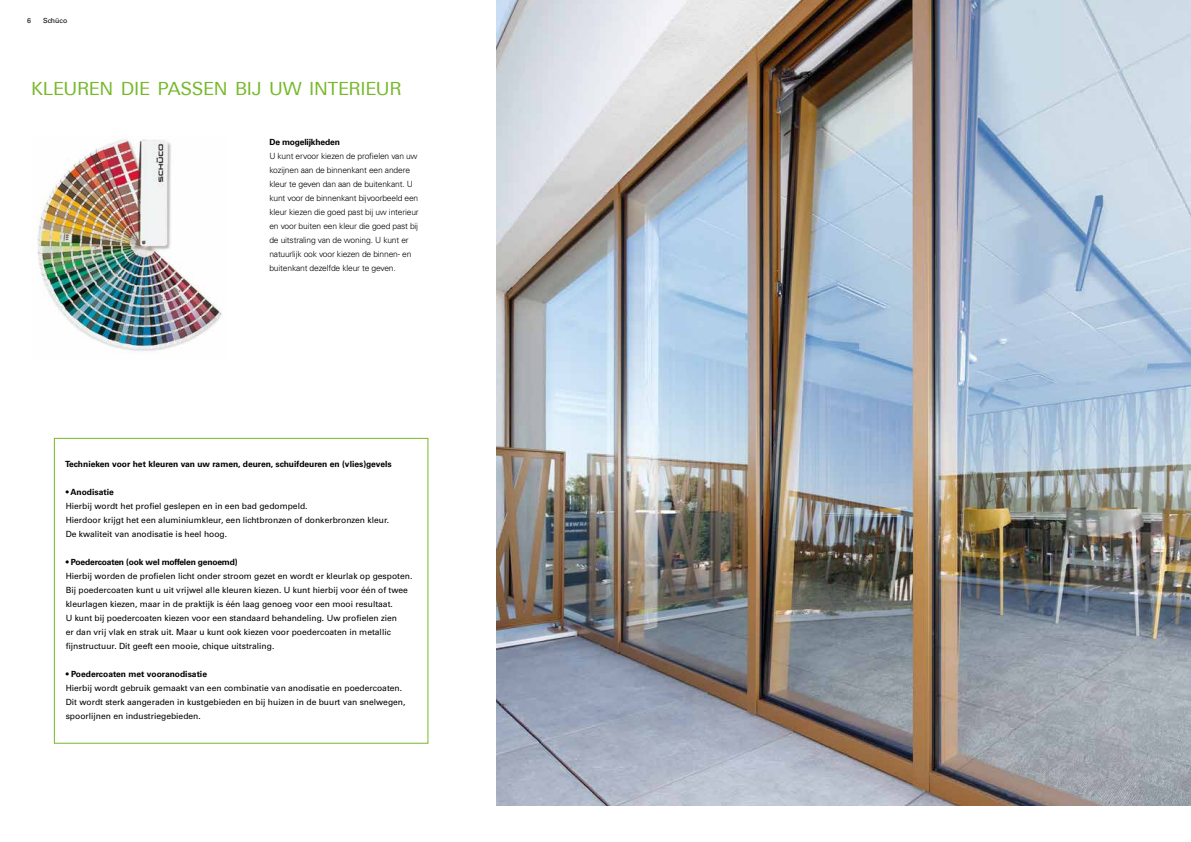
<style>
.page{position:relative;width:1191px;height:842px;background:#fff}
.page>*{position:absolute;margin:0;border:0;box-sizing:border-box;transform-origin:0 0}
.t1{font:18.2px "LT Univers Basic";letter-spacing:-.02em;color:#76b82a}
.t2{font:8.5px/14px "Univers LT Std";color:#000}
.t3{font:300 8.5px/14px "Univers LT Std";letter-spacing:-.02em;color:#000}
.t4{font:700 8.5px "Univers LT Std";color:#000}
.t5{font:700 8.5px "Univers LT Std";letter-spacing:-.02em;color:#000}
.t6{font:7px "Univers LT Std";color:#000}
.s1{font-weight:700}
</style>
<div class="page">
<div style="left:54px;top:438px;width:374px;height:305px;border:1px solid #76b82a"></div>
<img style="left:37px;top:136px;width:185px;height:218px">
<img style="left:496px;top:0;width:695px;height:805px">
<p class="t6" style="left:27px;top:16px;width:5px">6</p>
<p class="t6" style="left:43px;top:16px;width:26px">Schüco</p>
<h1 class="t1" style="left:31px;top:78px;width:372px">KLEUREN DIE PASSEN BIJ UW INTERIEUR</h1>
<p class="t5" style="left:269px;top:137px;width:72px">De mogelijkheden</p>
<p class="t3" style="left:269px;top:149px;width:151px">U kunt ervoor kiezen de profielen van uw kozijnen aan de binnenkant een andere kleur te geven dan aan de buitenkant. U kunt voor de binnenkant bijvoorbeeld een kleur kiezen die goed past bij uw interieur en voor buiten een kleur die goed past bij de uitstraling van de woning. U kunt er natuurlijk ook voor kiezen de binnen- en buitenkant dezelfde kleur te geven.</p>
<p class="t4" style="left:65px;top:459px;width:328px">Technieken voor het kleuren van uw ramen, deuren, schuifdeuren en (vlies)gevels</p>
<p class="t2" style="left:66px;top:485px;width:325px">• <span class="s1">Anodisatie<br></span>Hierbij wordt het profiel geslepen en in een bad gedompeld.<br>Hierdoor krijgt het een aluminiumkleur, een lichtbronzen of donkerbronzen kleur.<br>De kwaliteit van anodisatie is heel hoog.</p>
<p class="t2" style="left:66px;top:555px;width:348px">• <span class="s1">Poedercoaten (ook wel moffelen genoemd)<br></span>Hierbij worden de profielen licht onder stroom gezet en wordt er kleurlak op gespoten.<br>Bij poedercoaten kunt u uit vrijwel alle kleuren kiezen. U kunt hierbij voor één of twee kleurlagen kiezen, maar in de praktijk is één laag genoeg voor een mooi resultaat.<br>U kunt bij poedercoaten kiezen voor een standaard behandeling. Uw profielen zien<br>er dan vrij vlak en strak uit. Maar u kunt ook kiezen voor poedercoaten in metallic fijnstructuur. Dit geeft een mooie, chique uitstraling.</p>
<p class="t2" style="left:66px;top:667px;width:341px">• <span class="s1">Poedercoaten met vooranodisatie<br></span>Hierbij wordt gebruik gemaakt van een combinatie van anodisatie en poedercoaten.<br>Dit wordt sterk aangeraden in kustgebieden en bij huizen in de buurt van snelwegen, spoorlijnen en industriegebieden.</p>
</div>
